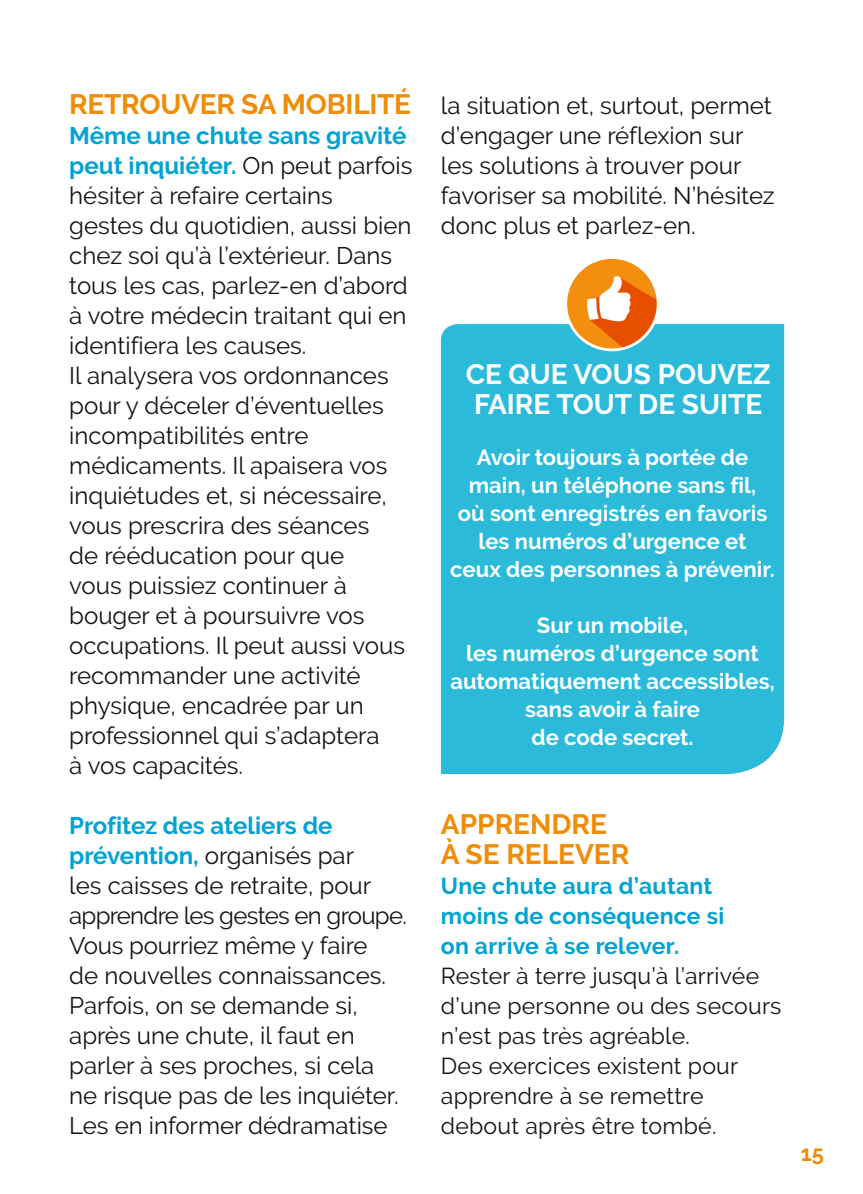
<style>
.page{position:relative;width:863px;height:1194px;background:#fff}
.page>*{position:absolute;margin:0;border:0;box-sizing:border-box;transform-origin:0 0}
.t1{font:700 28px/30px "Raleway";letter-spacing:-.01em;color:#f08c05}
.t2{font:700 28px/30px "Raleway";color:#fff;text-align:center}
.t3{font:24px/30px "Raleway";color:#131413}
.t4{font:23px/30px "Raleway";letter-spacing:.01em;color:#131413}
.t5{font:700 23px/30px "Raleway";letter-spacing:.01em;color:#00a3d3}
.t6{font:700 22px/28px "Raleway";color:#fff;text-align:center}
.t7{font:700 22px "Raleway";color:#f08c05}
.s1{font-weight:700;color:#00a3d3}
</style>
<div class="page">
<div style="left:441px;top:324px;width:343px;height:450px;background:#2bbad9"></div>
<div style="left:565px;top:257px;width:93px;height:93px;background:#f38e0e;border-radius:50%"></div>
<div style="left:564px;top:256px;width:95px;height:95px;border:3px solid #fff;border-radius:50%"></div>
<svg style="left:586px;top:274px;width:70px;height:73px"></svg>
<p class="t1" style="left:69px;top:89px;width:343px">RETROUVER SA MOBILITÉ</p>
<p class="t3" style="left:69px;top:121px;width:344px"><span class="s1">Même une chute sans gravité peut inquiéter.</span> On peut parfois hésiter à refaire certains gestes du quotidien, aussi bien chez soi qu’à l’extérieur. Dans tous les cas, parlez-en d’abord à votre médecin traitant qui en identifiera les causes.<br>Il analysera vos ordonnances pour y déceler d’éventuelles incompatibilités entre médicaments. Il apaisera vos inquiétudes et, si nécessaire, vous prescrira des séances<br>de rééducation pour que<br>vous puissiez continuer à bouger et à poursuivre vos occupations. Il peut aussi vous recommander une activité physique, encadrée par un professionnel qui s’adaptera<br>à vos capacités.</p>
<p class="t3" style="left:69px;top:811px;width:339px"><span class="s1">Profitez des ateliers de prévention,</span> organisés par<br>les caisses de retraite, pour apprendre les gestes en groupe.<br>Vous pourriez même y faire<br>de nouvelles connaissances.<br>Parfois, on se demande si, après une chute, il faut en parler à ses proches, si cela ne risque pas de les inquiéter.<br>Les en informer dédramatise</p>
<p class="t3" style="left:441px;top:91px;width:335px">la situation et, surtout, permet d’engager une réflexion sur les solutions à trouver pour favoriser sa mobilité. N’hésitez donc plus et parlez-en.</p>
<p class="t2" style="left:465px;top:359px;width:306px">CE QUE VOUS POUVEZ<br>FAIRE TOUT DE SUITE</p>
<p class="t6" style="left:450px;top:443px;width:326px">Avoir toujours à portée de main, un téléphone sans fil,<br>où sont enregistrés en favoris les numéros d’urgence et<br>ceux des personnes à prévenir.</p>
<p class="t6" style="left:450px;top:611px;width:326px">Sur un mobile,<br>les numéros d’urgence sont automatiquement accessibles, sans avoir à faire<br>de code secret.</p>
<p class="t1" style="left:441px;top:809px;width:190px">APPRENDRE<br>À SE RELEVER</p>
<p class="t5" style="left:441px;top:871px;width:285px">Une chute aura d’autant moins de conséquence si on arrive à se relever.</p>
<p class="t4" style="left:441px;top:961px;width:342px">Rester à terre jusqu’à l’arrivée d’une personne ou des secours n’est pas très agréable.<br>Des exercices existent pour apprendre à se remettre debout après être tombé.</p>
<p class="t7" style="left:800px;top:1141px;width:25px">15</p>
</div>
